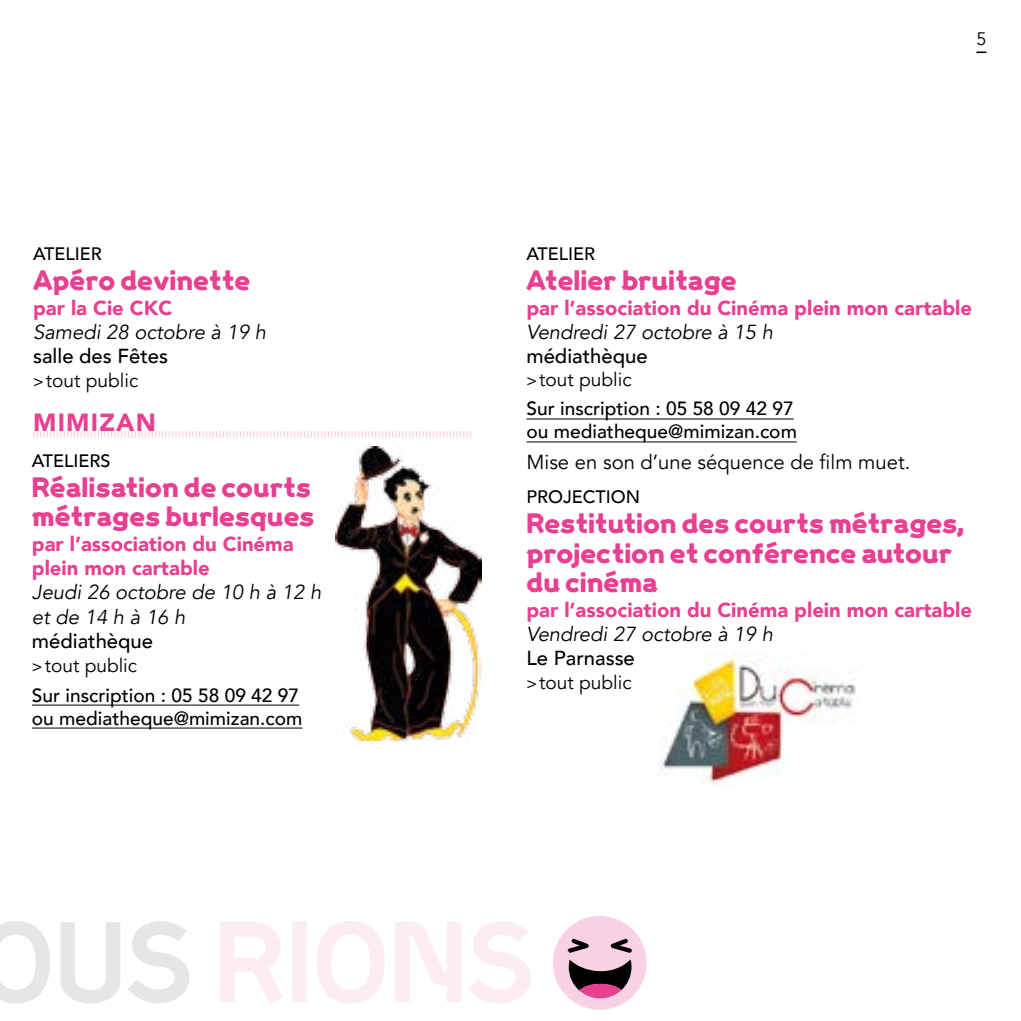
<style>
.page{position:relative;width:1021px;height:1021px;background:#fff}
.page>*{position:absolute;margin:0;border:0;box-sizing:border-box;transform-origin:0 0}
.manif{font:900 24.75px/29.7px "Progress";color:#e93f90}
.ville2{font:900 24.75px "Avenir";letter-spacing:.05em;color:#e93f90}
.intervenant{font:900 20.25px/24.3px "Avenir";color:#e93f90}
.date_heure{font:italic 20.25px "Avenir";color:#000}
.lieu{font:500 20.25px "Avenir";color:#000}
.descriptif{font:20.25px "Avenir";color:#000}
.reserv{font:500 19.12px "Avenir";color:#000}
.t1{font:19.12px "Avenir";color:#000}
.type{font:500 18px "Avenir";color:#000}
.t2{font:18px "Avenir";color:#000}
.s1{font-weight:500;font-size:15.75px}
</style>
<div class="page">
<svg style="left:976px;top:51px;width:10px;height:2px"></svg>
<img style="left:658px;top:652px;width:198px;height:133px">
<hr style="left:526px;top:418px;width:267px;height:1px;background:#000">
<hr style="left:526px;top:441px;width:271px;height:1px;background:#000">
<img style="left:335px;top:447px;width:147px;height:293px">
<hr style="left:32px;top:704px;width:267px;height:1px;background:#000">
<hr style="left:32px;top:727px;width:270px;height:1px;background:#000">
<svg style="left:33px;top:431px;width:438px;height:7px"></svg>
<div style="left:553px;top:916px;width:93px;height:93px;background:#f9d1e5;border-radius:50%"></div>
<svg style="left:568px;top:959px;width:63px;height:39px"></svg>
<svg style="left:567px;top:938px;width:21px;height:14px"></svg>
<svg style="left:610px;top:938px;width:21px;height:14px"></svg>
<p class="type" style="left:33px;top:239px;width:70px">ATELIER</p>
<p class="manif" style="left:33px;top:265px;width:218px">Apéro devinette</p>
<p class="intervenant" style="left:33px;top:295px;width:141px">par la Cie CKC</p>
<p class="date_heure" style="left:33px;top:320px;width:234px">Samedi 28 octobre à 19 h</p>
<p class="lieu" style="left:33px;top:338px;width:136px">salle des Fêtes</p>
<p class="t1" style="left:33px;top:369px;width:107px"><span class="s1">&gt;</span>tout public</p>
<p class="ville2" style="left:33px;top:401px;width:124px">MIMIZAN</p>
<p class="type" style="left:32px;top:445px;width:80px">ATELIERS</p>
<p class="manif" style="left:32px;top:471px;width:284px">Réalisation de courts métrages burlesques</p>
<p class="intervenant" style="left:32px;top:531px;width:263px">par l’association du Cinéma plein mon cartable</p>
<p class="date_heure" style="left:32px;top:580px;width:291px">Jeudi 26 octobre de 10 h à 12 h</p>
<p class="date_heure" style="left:32px;top:604px;width:155px">et de 14 h à 16 h</p>
<p class="lieu" style="left:32px;top:623px;width:123px">médiathèque</p>
<p class="t1" style="left:32px;top:654px;width:107px"><span class="s1">&gt;</span>tout public</p>
<p class="reserv" style="left:32px;top:678px;width:269px">Sur inscription : 05 58 09 42 97</p>
<p class="reserv" style="left:32px;top:701px;width:272px">ou mediatheque@mimizan.com</p>
<p class="t2" style="left:976px;top:28px;width:12px">5</p>
<p class="type" style="left:526px;top:239px;width:70px">ATELIER</p>
<p class="manif" style="left:526px;top:265px;width:212px">Atelier bruitage</p>
<p class="intervenant" style="left:526px;top:295px;width:447px">par l’association du Cinéma plein mon cartable</p>
<p class="date_heure" style="left:526px;top:320px;width:248px">Vendredi 27 octobre à 15 h</p>
<p class="lieu" style="left:526px;top:338px;width:123px">médiathèque</p>
<p class="t1" style="left:526px;top:368px;width:107px"><span class="s1">&gt;</span>tout public</p>
<p class="reserv" style="left:526px;top:392px;width:269px">Sur inscription : 05 58 09 42 97</p>
<p class="reserv" style="left:526px;top:415px;width:272px">ou mediatheque@mimizan.com</p>
<p class="descriptif" style="left:526px;top:450px;width:385px">Mise en son d’une séquence de film muet.</p>
<p class="type" style="left:526px;top:481px;width:115px">PROJECTION</p>
<p class="manif" style="left:526px;top:507px;width:439px">Restitution des courts métrages, projection et conférence autour du cinéma</p>
<p class="intervenant" style="left:526px;top:596px;width:447px">par l’association du Cinéma plein mon cartable</p>
<p class="date_heure" style="left:526px;top:621px;width:248px">Vendredi 27 octobre à 19 h</p>
<p class="lieu" style="left:526px;top:640px;width:110px">Le Parnasse</p>
<p class="t1" style="left:526px;top:671px;width:107px"><span class="s1">&gt;</span>tout public</p>
</div>
